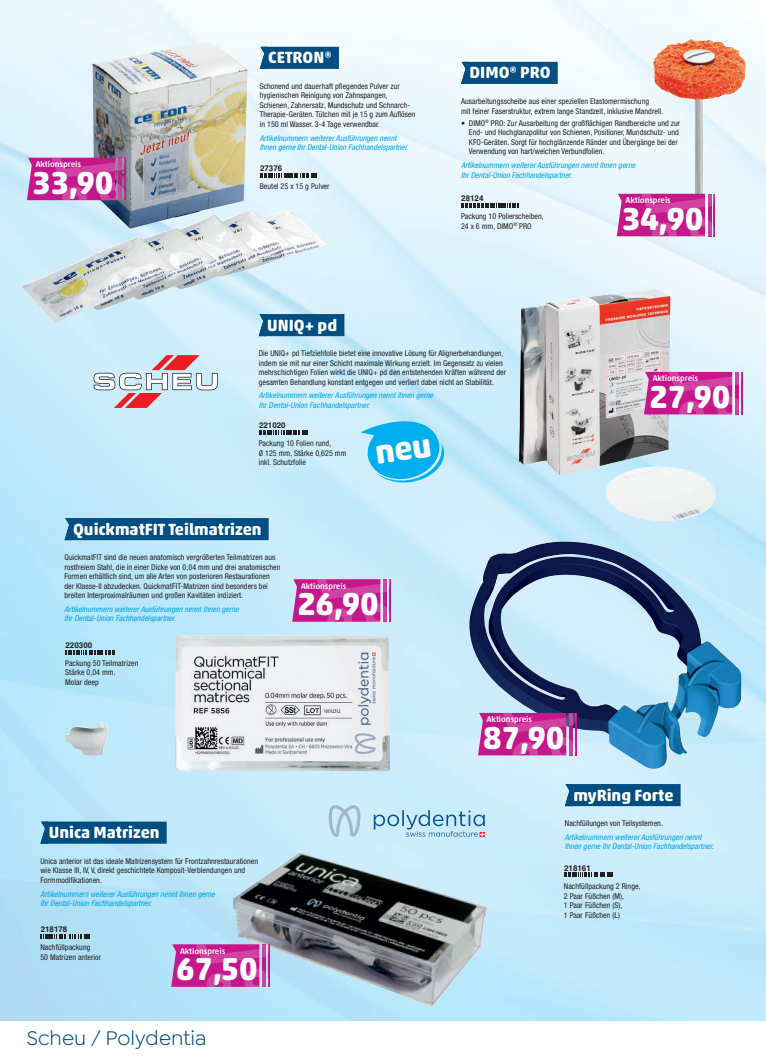
<style>
.page{position:relative;width:766px;height:1063px;background:#fff}
.page>*{position:absolute;margin:0;border:0;box-sizing:border-box;transform-origin:0 0}
.t1{font:700 32.2px "Akko Rounded Pro";letter-spacing:-.01em;color:#fff}
.t2{font:21px "Goldplay";color:#004e82}
.t3{font:700 16.5px "Akko Rounded Pro";color:#fff}
.t4{font:500 8.3px "Akko Rounded Pro";letter-spacing:-.01em;color:#fff}
.t5{font:condensed 8px/9.5px "Helvetica Neue LT Pro";letter-spacing:.005em;color:#231f20}
.t6{font:italic condensed 8px/9.5px "Helvetica Neue LT Pro";letter-spacing:.005em;color:#00a6e4}
.t7{font:700 8px "Helvetica";color:#231f20}
</style>
<div class="page">
<img style="left:0;top:0;width:765px;height:1020px">
<div style="left:70px;top:518px;width:198px;height:22px;background:#004e82"></div>
<svg style="left:64px;top:518px;width:6px;height:22px"></svg>
<img style="left:65px;top:635px;width:325px;height:136px">
<div style="left:46px;top:822px;width:121px;height:22px;background:#004e82"></div>
<svg style="left:40px;top:822px;width:8px;height:22px"></svg>
<img style="left:232px;top:853px;width:255px;height:154px">
<div style="left:570px;top:784px;width:110px;height:22px;background:#004e82"></div>
<svg style="left:564px;top:784px;width:6px;height:22px"></svg>
<img style="left:468px;top:541px;width:273px;height:229px">
<svg style="left:564px;top:873px;width:49px;height:4px"></svg>
<svg style="left:41px;top:934px;width:49px;height:5px"></svg>
<svg style="left:65px;top:650px;width:49px;height:4px"></svg>
<svg style="left:292px;top:579px;width:101px;height:43px"></svg>
<svg style="left:171px;top:944px;width:102px;height:43px"></svg>
<svg style="left:478px;top:713px;width:101px;height:42px"></svg>
<svg style="left:328px;top:805px;width:32px;height:32px"></svg>
<svg style="left:373px;top:810px;width:111px;height:27px"></svg>
<div style="left:466px;top:62px;width:91px;height:22px;background:#004e82"></div>
<svg style="left:461px;top:62px;width:5px;height:22px"></svg>
<img style="left:653px;top:39px;width:92px;height:171px">
<div style="left:264px;top:314px;width:80px;height:22px;background:#004e82"></div>
<svg style="left:259px;top:322px;width:5px;height:14px"></svg>
<img style="left:519px;top:289px;width:197px;height:233px">
<div style="left:265px;top:47px;width:74px;height:22px;background:#004e82"></div>
<img style="left:21px;top:41px;width:309px;height:281px">
<svg style="left:260px;top:173px;width:57px;height:5px"></svg>
<svg style="left:461px;top:203px;width:57px;height:5px"></svg>
<svg style="left:27px;top:158px;width:101px;height:42px"></svg>
<svg style="left:616px;top:194px;width:102px;height:42px"></svg>
<svg style="left:259px;top:430px;width:49px;height:5px"></svg>
<svg style="left:643px;top:372px;width:102px;height:42px"></svg>
<svg style="left:93px;top:355px;width:125px;height:53px"></svg>
<svg style="left:360px;top:415px;width:84px;height:68px"></svg>
<p class="t4" style="left:36px;top:159px;width:47px">Aktionspreis</p>
<h1 class="t1" style="left:32px;top:163px;width:83px">33,90</h1>
<h3 class="t3" style="left:268px;top:48px;width:65px">CETRON®</h3>
<p class="t5" style="left:260px;top:81px;width:157px">Schonend und dauerhaft pflegendes Pulver zur hygienischen Reinigung von Zahnspangen, Schienen, Zahnersatz, Mundschutz und Schnarch-Therapie-Geräten. Tütchen mit je 15 g zum Auflösen in 150 ml Wasser. 3-4 Tage verwendbar.</p>
<p class="t6" style="left:260px;top:133px;width:150px">Artikelnummern weiterer Ausführungen nennt<br>Ihnen gerne Ihr Dental-Union Fachhandelspartner.</p>
<p class="t7" style="left:260px;top:164px;width:24px">27376</p>
<p class="t5" style="left:260px;top:182px;width:71px">Beutel 25 x 15 g Pulver</p>
<h3 class="t3" style="left:469px;top:63px;width:83px">DIMO® PRO</h3>
<p class="t5" style="left:461px;top:96px;width:204px">Ausarbeitungsscheibe aus einer speziellen Elastomermischung<br>mit feiner Faserstruktur, extrem lange Standzeit, inklusive Mandrell.</p>
<p class="t5" style="left:469px;top:118px;width:213px;text-indent:-8px">• DIMO<sup>®</sup> PRO: Zur Ausarbeitung der großflächigen Randbereiche und zur End- und Hochglanzpolitur von Schienen, Positioner, Mundschutz- und KFO-Geräten. Sorgt für hochglänzende Ränder und Übergänge bei der Verwendung von hart/weichen Verbundfolien.</p>
<p class="t6" style="left:461px;top:160px;width:176px">Artikelnummern weiterer Ausführungen nennt Ihnen gerne<br>Ihr Dental-Union Fachhandelspartner.</p>
<p class="t7" style="left:461px;top:194px;width:24px">28124</p>
<p class="t5" style="left:461px;top:212px;width:84px">Packung 10 Polierscheiben,<br>24 x 6 mm, DIMO<sup>®</sup> PRO</p>
<p class="t4" style="left:625px;top:195px;width:47px">Aktionspreis</p>
<h1 class="t1" style="left:621px;top:199px;width:83px">34,90</h1>
<h3 class="t3" style="left:267px;top:315px;width:72px">UNIQ+ pd</h3>
<p class="t5" style="left:259px;top:349px;width:249px">Die UNIQ+ pd Tiefziehfolie bietet eine innovative Lösung für Alignerbehandlungen, indem sie mit nur einer Schicht maximale Wirkung erzielt. Im Gegensatz zu vielen mehrschichtigen Folien wirkt die UNIQ+ pd den entstehenden Kräften während der gesamten Behandlung konstant entgegen und verliert dabei nicht an Stabilität.</p>
<p class="t6" style="left:259px;top:391px;width:176px">Artikelnummern weiterer Ausführungen nennt Ihnen gerne<br>Ihr Dental-Union Fachhandelspartner.</p>
<p class="t7" style="left:259px;top:421px;width:28px">221020</p>
<p class="t5" style="left:259px;top:439px;width:89px">Packung 10 Folien rund,<br>Ø 125 mm, Stärke 0,625 mm inkl. Schutzfolie</p>
<p class="t4" style="left:652px;top:373px;width:47px">Aktionspreis</p>
<h1 class="t1" style="left:649px;top:377px;width:83px">27,90</h1>
<h3 class="t3" style="left:73px;top:519px;width:190px">QuickmatFIT Teilmatrizen</h3>
<p class="t5" style="left:64px;top:553px;width:217px">QuickmatFIT sind die neuen anatomisch vergrößerten Teilmatrizen aus rostfreiem Stahl, die in einer Dicke von 0,04 mm und drei anatomischen Formen erhältlich sind, um alle Arten von posterioren Restaurationen der Klasse-II abzudecken. QuickmatFIT-Matrizen sind besonders bei breiten Interproximalräumen und großen Kavitäten indiziert.</p>
<p class="t6" style="left:64px;top:604px;width:176px">Artikelnummern weiterer Ausführungen nennt Ihnen gerne<br>Ihr Dental-Union Fachhandelspartner.</p>
<p class="t7" style="left:65px;top:640px;width:28px">220300</p>
<p class="t5" style="left:65px;top:658px;width:75px">Packung 50 Teilmatrizen<br>Stärke 0,04 mm,<br>Molar deep</p>
<p class="t4" style="left:301px;top:581px;width:47px">Aktionspreis</p>
<h1 class="t1" style="left:297px;top:584px;width:83px">26,90</h1>
<h3 class="t3" style="left:49px;top:822px;width:112px">Unica Matrizen</h3>
<p class="t5" style="left:40px;top:856px;width:219px">Unica anterior ist das ideale Matrizensystem für Frontzahnrestaurationen wie Klasse III, IV, V, direkt geschichtete Komposit-Verblendungen und<br>Formmodifikationen.</p>
<p class="t6" style="left:40px;top:889px;width:176px">Artikelnummern weiterer Ausführungen nennt Ihnen gerne<br>Ihr Dental-Union Fachhandelspartner.</p>
<p class="t7" style="left:41px;top:924px;width:28px">218178</p>
<p class="t5" style="left:40px;top:942px;width:62px">Nachfüllpackung<br>50 Matrizen anterior</p>
<p class="t4" style="left:180px;top:946px;width:47px">Aktionspreis</p>
<h1 class="t1" style="left:176px;top:949px;width:83px">67,50</h1>
<h2 class="t2" style="left:27px;top:1027px;width:181px">Scheu / Polydentia</h2>
<p class="t4" style="left:486px;top:714px;width:47px">Aktionspreis</p>
<h1 class="t1" style="left:483px;top:718px;width:83px">87,90</h1>
<h3 class="t3" style="left:573px;top:785px;width:102px">myRing Forte</h3>
<p class="t5" style="left:564px;top:818px;width:100px">Nachfüllungen von Teilsystemen.</p>
<p class="t6" style="left:564px;top:832px;width:150px">Artikelnummern weiterer Ausführungen nennt<br>Ihnen gerne Ihr Dental-Union Fachhandelspartner.</p>
<p class="t7" style="left:564px;top:863px;width:28px">218161</p>
<p class="t5" style="left:563px;top:881px;width:78px">Nachfüllpackung 2 Ringe,<br>2 Paar Füßchen (M),<br>1 Paar Füßchen (S),<br>1 Paar Füßchen (L)</p>
</div>
